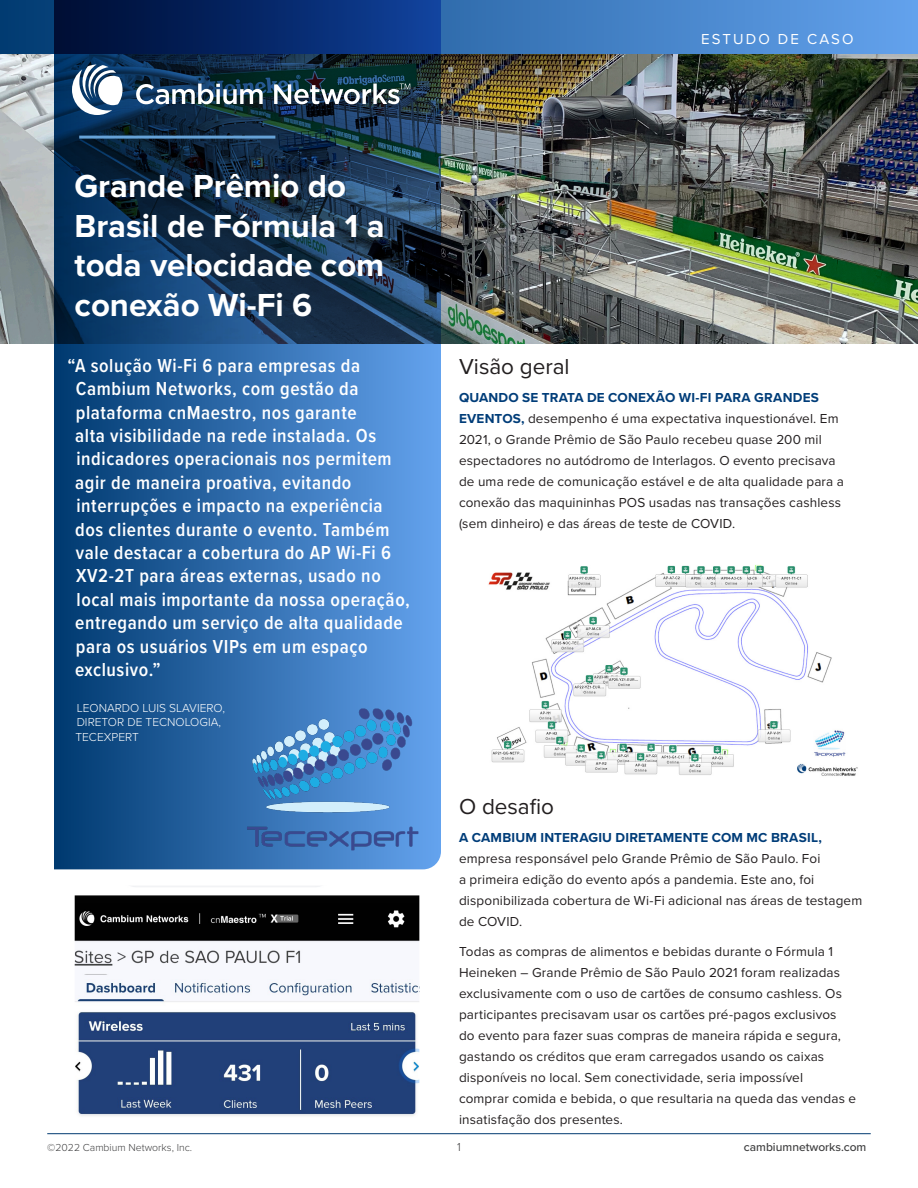
<style>
.page{position:relative;width:918px;height:1188px;background:#fff}
.page>*{position:absolute;margin:0;border:0;box-sizing:border-box;transform-origin:0 0}
.t1{font:700 33px/39.6px "Proxima Nova";color:#fff}
.Body_Copy{font:22.5px "Proxima Nova";color:#231f20}
.t2{font:600 19.5px/23.4px "Proxima Nova Cond";letter-spacing:.03em;color:#fff}
.t3{font:15px "Proxima Nova";letter-spacing:.14em;color:#fff}
.Body_Copy-2{font:13.5px/21px "Proxima Nova";letter-spacing:.01em;color:#231f20}
.t4{font:300 12px "Proxima Nova";color:#fff}
.t5{font:500 12px "Proxima Nova";color:#3e3e3f}
.t6{font:300 12px "Proxima Nova";color:#3e3e3f}
.t7{font:300 10.5px "Proxima Nova";color:#3e3e3f}
.s1{font-weight:700;color:#003d79}
</style>
<div class="page">
<svg style="left:0;top:0;width:918px;height:54px;background:#427fc3"></svg>
<img style="left:0;top:54px;width:918px;height:290px">
<svg style="left:54px;top:0;width:387px;height:869px;background:#225386"></svg>
<hr style="left:47px;top:1133px;width:824px;height:1px;background:#003a70">
<svg style="left:136px;top:84px;width:127px;height:20px"></svg>
<svg style="left:274px;top:84px;width:136px;height:20px"></svg>
<svg style="left:72px;top:64px;width:51px;height:51px"></svg>
<hr style="left:79px;top:136px;width:196px;height:3px;background:#66a2d7">
<img style="left:75px;top:886px;width:344px;height:231px">
<img style="left:488px;top:565px;width:370px;height:211px">
<img style="left:247px;top:708px;width:171px;height:142px">
<p class="t3" style="left:701px;top:28px;width:154px">ESTUDO DE CASO</p>
<p class="t1" style="left:75px;top:166px;width:312px">Grande Prêmio do<br>Brasil de Fórmula 1 a toda velocidade com conexão Wi-Fi 6</p>
<p class="t2" style="left:75px;top:353px;width:336px;text-indent:-8px">“A solução Wi-Fi 6 para empresas da Cambium Networks, com gestão da plataforma cnMaestro, nos garante<br>alta visibilidade na rede instalada. Os indicadores operacionais nos permitem agir de maneira proativa, evitando interrupções e impacto na experiência dos clientes durante o evento. Também vale destacar a cobertura do AP Wi-Fi 6<br>XV2-2T para áreas externas, usado no local mais importante da nossa operação, entregando um serviço de alta qualidade para os usuários VIPs em um espaço exclusivo.”</p>
<p class="t4" style="left:77px;top:699px;width:150px">LEONARDO LUIS SLAVIERO,</p>
<p class="t4" style="left:77px;top:713px;width:146px">DIRETOR DE TECNOLOGIA,</p>
<p class="t4" style="left:75px;top:728px;width:65px">TECEXPERT</p>
<p class="Body_Copy" style="left:459px;top:350px;width:112px">Visão geral</p>
<p class="Body_Copy-2" style="left:459px;top:386px;width:386px"><span class="s1">QUANDO SE TRATA DE CONEXÃO WI-FI PARA GRANDES EVENTOS,</span> desempenho é uma expectativa inquestionável. Em 2021, o Grande Prêmio de São Paulo recebeu quase 200 mil espectadores no autódromo de Interlagos. O evento precisava de uma rede de comunicação estável e de alta qualidade para a conexão das maquininhas POS usadas nas transações cashless (sem dinheiro) e das áreas de teste de COVID.</p>
<p class="Body_Copy" style="left:459px;top:790px;width:96px">O desafio</p>
<p class="Body_Copy-2" style="left:459px;top:827px;width:405px"><span class="s1">A CAMBIUM INTERAGIU DIRETAMENTE COM MC BRASIL, </span>empresa responsável pelo Grande Prêmio de São Paulo. Foi<br>a primeira edição do evento após a pandemia. Este ano, foi disponibilizada cobertura de Wi-Fi adicional nas áreas de testagem de COVID.</p>
<p class="Body_Copy-2" style="left:459px;top:941px;width:399px">Todas as compras de alimentos e bebidas durante o Fórmula 1<br>Heineken – Grande Prêmio de São Paulo 2021 foram realizadas exclusivamente com o uso de cartões de consumo cashless. Os participantes precisavam usar os cartões pré-pagos exclusivos<br>do evento para fazer suas compras de maneira rápida e segura, gastando os créditos que eram carregados usando os caixas disponíveis no local. Sem conectividade, seria impossível comprar comida e bebida, o que resultaria na queda das vendas e insatisfação dos presentes.</p>
<p class="t7" style="left:47px;top:1140px;width:146px">©2022 Cambium Networks, Inc.</p>
<p class="t6" style="left:457px;top:1138px;width:5px">1</p>
<p class="t5" style="left:744px;top:1138px;width:124px">cambiumnetworks.com</p>
</div>
